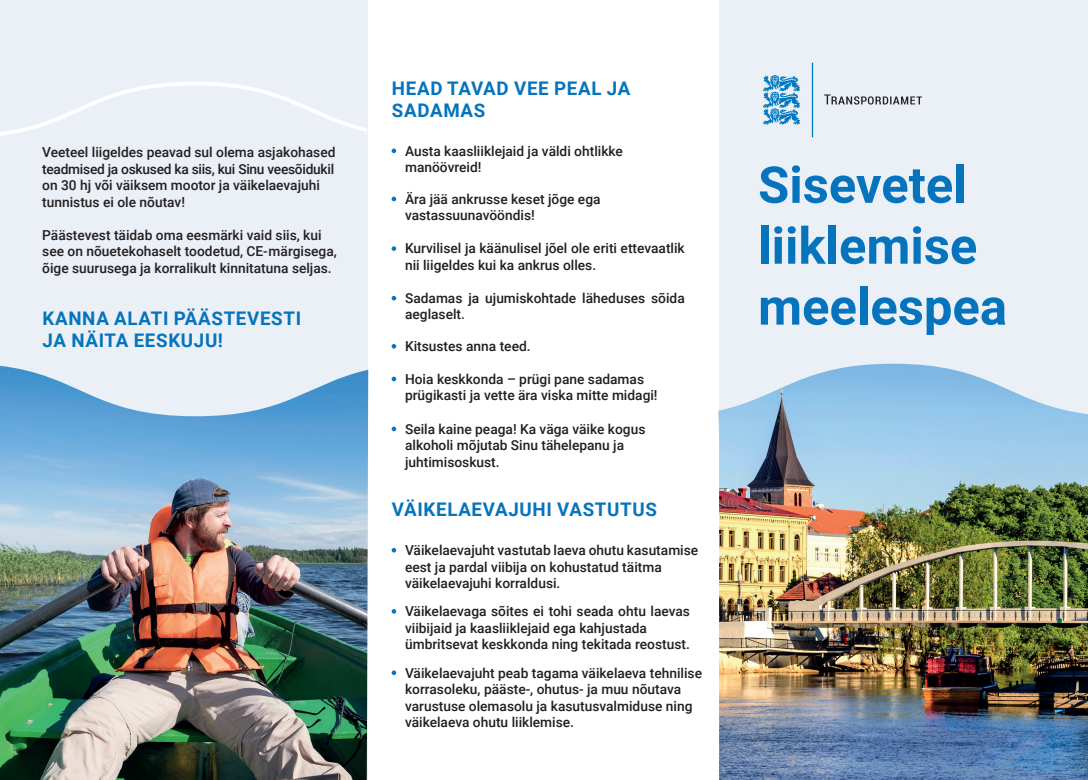
<style>
.page{position:relative;width:1088px;height:780px;background:#eaf0f6}
.page>*{position:absolute;margin:0;border:0;box-sizing:border-box;transform-origin:0 0}
.t1{font:700 50.75px/60.9px "Roboto";color:#0574bc}
.t2{font:700 18.75px/22.5px "Roboto";letter-spacing:.035em;color:#0574bc}
.t3{font:500 13.75px/16.5px "Roboto";color:#231f20}
</style>
<div class="page">
<div style="left:369px;top:0;width:350px;height:780px;background:#fff"></div>
<img style="left:0;top:366px;width:368px;height:414px">
<img style="left:718px;top:364px;width:370px;height:416px">
<svg style="left:0;top:0;width:369px;height:140px"></svg>
<svg style="left:824px;top:94px;width:98px;height:11px"></svg>
<svg style="left:763px;top:63px;width:50px;height:74px"></svg>
<svg style="left:392px;top:148px;width:4px;height:5px"></svg>
<svg style="left:392px;top:197px;width:4px;height:4px"></svg>
<svg style="left:392px;top:246px;width:4px;height:5px"></svg>
<svg style="left:392px;top:296px;width:4px;height:4px"></svg>
<svg style="left:392px;top:344px;width:4px;height:4px"></svg>
<svg style="left:392px;top:376px;width:4px;height:5px"></svg>
<svg style="left:392px;top:426px;width:4px;height:5px"></svg>
<svg style="left:392px;top:548px;width:4px;height:4px"></svg>
<svg style="left:392px;top:609px;width:4px;height:4px"></svg>
<svg style="left:392px;top:670px;width:4px;height:5px"></svg>
<p class="t3" style="left:42px;top:144px;width:295px">Veeteel liigeldes peavad sul olema asjakohased teadmised ja oskused ka siis, kui Sinu veesõidukil on 30 hj või väiksem mootor ja väikelaevajuhi tunnistus ei ole nõutav!</p>
<p class="t3" style="left:42px;top:226px;width:296px">Päästevest täidab oma eesmärki vaid siis, kui see on nõuetekohaselt toodetud, CE-märgisega, õige suurusega ja korralikult kinnitatuna seljas.</p>
<h2 class="t2" style="left:43px;top:306px;width:260px">KANNA ALATI PÄÄSTEVESTI<br>JA NÄITA EESKUJU!</h2>
<h2 class="t2" style="left:392px;top:76px;width:240px">HEAD TAVAD VEE PEAL JA<br>SADAMAS</h2>
<p class="t3" style="left:405px;top:142px;width:219px">Austa kaasliiklejaid ja väldi ohtlikke manöövreid!</p>
<p class="t3" style="left:405px;top:190px;width:197px">Ära jää ankrusse keset jõge ega vastassuunavööndis!</p>
<p class="t3" style="left:405px;top:240px;width:281px">Kurvilisel ja käänulisel jõel ole eriti ettevaatlik nii liigeldes kui ka ankrus olles.</p>
<p class="t3" style="left:405px;top:289px;width:281px">Sadamas ja ujumiskohtade läheduses sõida aeglaselt.</p>
<p class="t3" style="left:405px;top:337px;width:127px">Kitsustes anna teed.</p>
<p class="t3" style="left:405px;top:370px;width:254px">Hoia keskkonda – prügi pane sadamas prügikasti ja vette ära viska mitte midagi!</p>
<p class="t3" style="left:405px;top:420px;width:242px">Seila kaine peaga! Ka väga väike kogus alkoholi mõjutab Sinu tähelepanu ja juhtimisoskust.</p>
<h2 class="t2" style="left:392px;top:497px;width:266px">VÄIKELAEVAJUHI VASTUTUS</h2>
<p class="t3" style="left:405px;top:541px;width:295px">Väikelaevajuht vastutab laeva ohutu kasutamise eest ja pardal viibija on kohustatud täitma väikelaevajuhi korraldusi.</p>
<p class="t3" style="left:405px;top:602px;width:286px">Väikelaevaga sõites ei tohi seada ohtu laevas viibijaid ja kaasliiklejaid ega kahjustada ümbritsevat keskkonda ning tekitada reostust.</p>
<p class="t3" style="left:405px;top:664px;width:298px">Väikelaevajuht peab tagama väikelaeva tehnilise korrasoleku, pääste-, ohutus- ja muu nõutava varustuse olemasolu ja kasutusvalmiduse ning väikelaeva ohutu liiklemise.</p>
<h1 class="t1" style="left:758px;top:152px;width:250px">Sisevetel liiklemise meelespea</h1>
</div>
